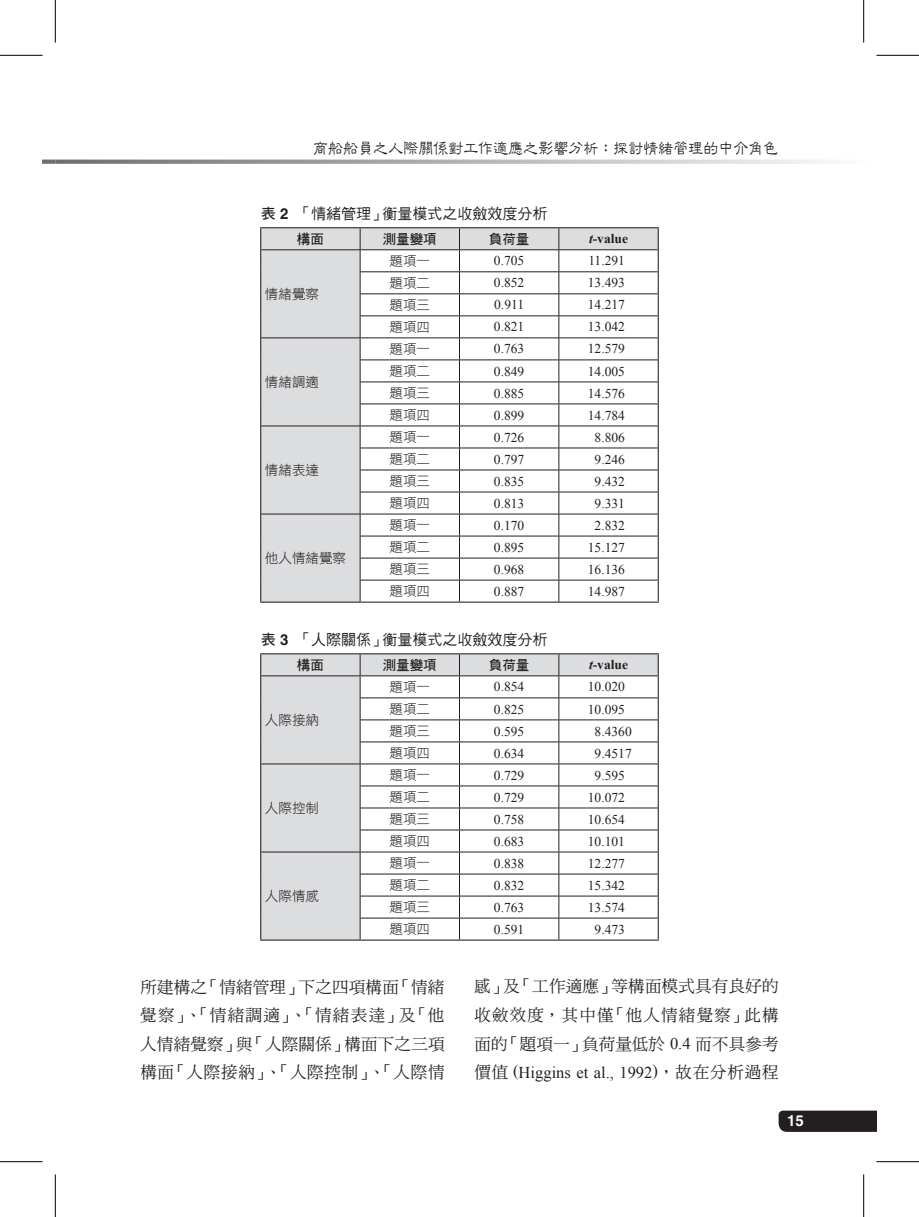
<style>
.page{position:relative;width:919px;height:1217px;background:#fff}
.page>*{position:absolute;margin:0;border:0;box-sizing:border-box;transform-origin:0 0}
.t1{font:500 18px "Jen Lei";color:#231f20;scale:.83 1}
.t2{font:16.5px/28.5px "DF Ming W5 WIN BF";letter-spacing:.015em;color:#231f20;text-align:justify}
.t3{font:16.5px "Times New Roman";color:#231f20}
.t4{font:15px "DF Hei W5 WIN BF";color:#231f20}
.t5{font:700 15px "Helvetica";color:#fff}
.t6{font:13.5px "Times New Roman";color:#231f20}
.t7{font:13.5px "DF Hei W3 WIN BF";color:#231f20}
.t8{font:13.5px "DF Hei W7 WIN BF";color:#231f20}
.t9{font:700 13.5px "Times New Roman";color:#231f20}
.s1{font-family:"DF Hei W7 WIN BF"}
.s2{font-family:"Helvetica";font-weight:700}
.s3{font-style:italic}
.s4{font-family:"Times New Roman"}
.s5{font-family:"DF Ming W5 WIN BF"}
</style>
<div class="page">
<div style="left:778px;top:1110px;width:98px;height:21px;background:#231f20"></div>
<svg style="left:55px;top:159px;width:770px;height:5px"></svg>
<div style="left:43px;top:159px;width:12px;height:5px;background:#6f7073"></div>
<svg style="left:260px;top:159px;width:519px;height:443px"></svg>
<hr style="left:260px;top:601px;width:100px;height:1px;background:#231f20">
<hr style="left:360px;top:601px;width:99px;height:1px;background:#231f20">
<hr style="left:459px;top:601px;width:100px;height:1px;background:#231f20">
<hr style="left:559px;top:601px;width:99px;height:1px;background:#231f20">
<svg style="left:260px;top:653px;width:398px;height:286px"></svg>
<hr style="left:260px;top:939px;width:100px;height:1px;background:#231f20">
<hr style="left:360px;top:939px;width:99px;height:1px;background:#231f20">
<hr style="left:459px;top:939px;width:100px;height:1px;background:#231f20">
<hr style="left:559px;top:939px;width:99px;height:1px;background:#231f20">
<hr style="left:0;top:55px;width:43px;height:1px;background:#000">
<hr style="left:876px;top:55px;width:42px;height:1px;background:#000">
<hr style="left:0;top:1161px;width:43px;height:1px;background:#000">
<hr style="left:876px;top:1161px;width:42px;height:1px;background:#000">
<hr style="left:55px;top:0;width:1px;height:43px;background:#000">
<hr style="left:55px;top:1174px;width:1px;height:42px;background:#000">
<hr style="left:863px;top:0;width:1px;height:43px;background:#000">
<hr style="left:863px;top:1174px;width:1px;height:42px;background:#000">
<h1 class="t1" style="left:313px;top:139px;width:562px">商船船員之人際關係對工作適應之影響分析：探討情緒管理的中介角色</h1>
<p class="t4" style="left:261px;top:206px;width:288px"><span class="s1">表</span> <span class="s2">2</span> 「情緒管理」衡量模式之收斂效度分析</p>
<p class="t8" style="left:297px;top:232px;width:28px">構面</p>
<p class="t8" style="left:383px;top:232px;width:55px">測量變項</p>
<p class="t8" style="left:489px;top:232px;width:42px">負荷量</p>
<p class="t9" style="left:589px;top:229px;width:41px"><span class="s3">t</span>-value</p>
<p class="t7" style="left:265px;top:287px;width:55px">情緒覺察</p>
<p class="t7" style="left:265px;top:375px;width:55px">情緒調適</p>
<p class="t7" style="left:265px;top:463px;width:55px">情緒表達</p>
<p class="t7" style="left:389px;top:254px;width:42px">題項一</p>
<p class="t6" style="left:494px;top:252px;width:32px">0.705</p>
<p class="t6" style="left:588px;top:252px;width:38px">11.291</p>
<p class="t7" style="left:389px;top:276px;width:42px">題項二</p>
<p class="t6" style="left:494px;top:274px;width:32px">0.852</p>
<p class="t6" style="left:588px;top:274px;width:39px">13.493</p>
<p class="t7" style="left:389px;top:298px;width:42px">題項三</p>
<p class="t6" style="left:494px;top:296px;width:31px">0.911</p>
<p class="t6" style="left:588px;top:296px;width:39px">14.217</p>
<p class="t7" style="left:389px;top:320px;width:42px">題項四</p>
<p class="t6" style="left:494px;top:318px;width:32px">0.821</p>
<p class="t6" style="left:588px;top:318px;width:39px">13.042</p>
<p class="t7" style="left:389px;top:342px;width:42px">題項一</p>
<p class="t6" style="left:494px;top:340px;width:32px">0.763</p>
<p class="t6" style="left:588px;top:340px;width:39px">12.579</p>
<p class="t7" style="left:389px;top:364px;width:42px">題項二</p>
<p class="t6" style="left:494px;top:362px;width:32px">0.849</p>
<p class="t6" style="left:588px;top:362px;width:39px">14.005</p>
<p class="t7" style="left:389px;top:386px;width:42px">題項三</p>
<p class="t6" style="left:494px;top:384px;width:32px">0.885</p>
<p class="t6" style="left:588px;top:384px;width:39px">14.576</p>
<p class="t7" style="left:389px;top:408px;width:42px">題項四</p>
<p class="t6" style="left:494px;top:406px;width:32px">0.899</p>
<p class="t6" style="left:588px;top:406px;width:39px">14.784</p>
<p class="t7" style="left:389px;top:430px;width:42px">題項一</p>
<p class="t6" style="left:494px;top:428px;width:32px">0.726</p>
<p class="t6" style="left:594px;top:428px;width:32px">8.806</p>
<p class="t7" style="left:389px;top:452px;width:42px">題項二</p>
<p class="t6" style="left:494px;top:450px;width:32px">0.797</p>
<p class="t6" style="left:594px;top:450px;width:32px">9.246</p>
<p class="t7" style="left:389px;top:474px;width:42px">題項三</p>
<p class="t6" style="left:494px;top:472px;width:32px">0.835</p>
<p class="t6" style="left:594px;top:472px;width:32px">9.432</p>
<p class="t7" style="left:389px;top:496px;width:42px">題項四</p>
<p class="t6" style="left:494px;top:494px;width:32px">0.813</p>
<p class="t6" style="left:594px;top:494px;width:32px">9.331</p>
<p class="t7" style="left:389px;top:518px;width:42px">題項一</p>
<p class="t6" style="left:494px;top:516px;width:32px">0.170</p>
<p class="t6" style="left:594px;top:516px;width:32px">2.832</p>
<p class="t7" style="left:389px;top:540px;width:42px">題項二</p>
<p class="t6" style="left:494px;top:538px;width:32px">0.895</p>
<p class="t6" style="left:588px;top:538px;width:39px">15.127</p>
<p class="t7" style="left:389px;top:562px;width:42px">題項三</p>
<p class="t6" style="left:494px;top:560px;width:32px">0.968</p>
<p class="t6" style="left:588px;top:560px;width:39px">16.136</p>
<p class="t7" style="left:389px;top:584px;width:42px">題項四</p>
<p class="t6" style="left:494px;top:582px;width:32px">0.887</p>
<p class="t6" style="left:588px;top:582px;width:39px">14.987</p>
<p class="t4" style="left:261px;top:632px;width:288px"><span class="s1">表</span> <span class="s2">3</span> 「人際關係」衡量模式之收斂效度分析</p>
<p class="t8" style="left:297px;top:658px;width:28px">構面</p>
<p class="t8" style="left:383px;top:658px;width:55px">測量變項</p>
<p class="t8" style="left:489px;top:658px;width:42px">負荷量</p>
<p class="t9" style="left:589px;top:655px;width:41px"><span class="s3">t</span>-value</p>
<p class="t7" style="left:265px;top:551px;width:82px">他人情緒覺察</p>
<p class="t7" style="left:265px;top:713px;width:55px">人際接納</p>
<p class="t7" style="left:265px;top:801px;width:55px">人際控制</p>
<p class="t7" style="left:265px;top:889px;width:55px">人際情感</p>
<p class="t7" style="left:389px;top:680px;width:42px">題項一</p>
<p class="t6" style="left:494px;top:677px;width:32px">0.854</p>
<p class="t6" style="left:588px;top:677px;width:39px">10.020</p>
<p class="t7" style="left:389px;top:702px;width:42px">題項二</p>
<p class="t6" style="left:494px;top:699px;width:32px">0.825</p>
<p class="t6" style="left:588px;top:699px;width:39px">10.095</p>
<p class="t7" style="left:389px;top:724px;width:42px">題項三</p>
<p class="t6" style="left:494px;top:721px;width:32px">0.595</p>
<p class="t6" style="left:594px;top:721px;width:39px">8.4360</p>
<p class="t7" style="left:389px;top:746px;width:42px">題項四</p>
<p class="t6" style="left:494px;top:743px;width:32px">0.634</p>
<p class="t6" style="left:594px;top:743px;width:39px">9.4517</p>
<p class="t7" style="left:389px;top:768px;width:42px">題項一</p>
<p class="t6" style="left:494px;top:765px;width:32px">0.729</p>
<p class="t6" style="left:594px;top:765px;width:32px">9.595</p>
<p class="t7" style="left:389px;top:790px;width:42px">題項二</p>
<p class="t6" style="left:494px;top:787px;width:32px">0.729</p>
<p class="t6" style="left:588px;top:787px;width:39px">10.072</p>
<p class="t7" style="left:389px;top:812px;width:42px">題項三</p>
<p class="t6" style="left:494px;top:809px;width:32px">0.758</p>
<p class="t6" style="left:588px;top:809px;width:39px">10.654</p>
<p class="t7" style="left:389px;top:834px;width:42px">題項四</p>
<p class="t6" style="left:494px;top:831px;width:32px">0.683</p>
<p class="t6" style="left:588px;top:831px;width:39px">10.101</p>
<p class="t7" style="left:389px;top:856px;width:42px">題項一</p>
<p class="t6" style="left:494px;top:853px;width:32px">0.838</p>
<p class="t6" style="left:588px;top:853px;width:39px">12.277</p>
<p class="t7" style="left:389px;top:878px;width:42px">題項二</p>
<p class="t6" style="left:494px;top:875px;width:32px">0.832</p>
<p class="t6" style="left:588px;top:875px;width:39px">15.342</p>
<p class="t7" style="left:389px;top:900px;width:42px">題項三</p>
<p class="t6" style="left:494px;top:897px;width:32px">0.763</p>
<p class="t6" style="left:588px;top:897px;width:39px">13.574</p>
<p class="t7" style="left:389px;top:922px;width:42px">題項四</p>
<p class="t6" style="left:494px;top:919px;width:32px">0.591</p>
<p class="t6" style="left:594px;top:919px;width:32px">9.473</p>
<p class="t2" style="left:140px;top:972px;width:306px">所建構之「情緒管理」下之四項構面「情緒覺察」、「情緒調適」、「情緒表達」及「他人情緒覺察」與「人際關係」構面下之三項構面「人際接納」、「人際控制」、「人際情</p>
<p class="t2" style="left:474px;top:972px;width:306px">感」及「工作適應」等構面模式具有良好的收斂效度，其中僅「他人情緒覺察」此構面的「題項一」負荷量低於 <span class="s4">0.4</span> 而不具參考</p>
<p class="t3" style="left:474px;top:1060px;width:305px"><span class="s5">價值</span> (Higgins et al., 1992)<span class="s5">，故在分析過程</span></p>
<p class="t5" style="left:787px;top:1111px;width:18px">15</p>
</div>
